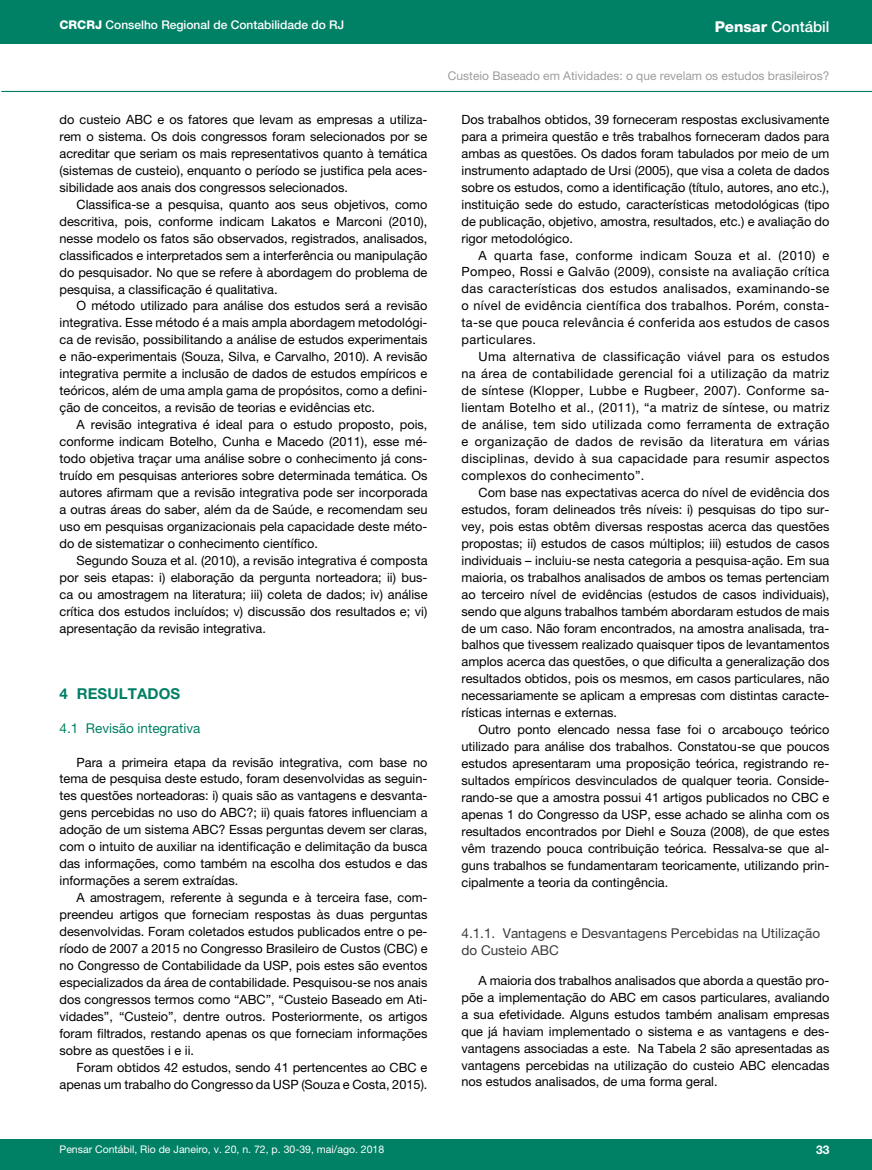
<style>
.page{position:relative;width:872px;height:1170px;background:#fff}
.page>*{position:absolute;margin:0;border:0;box-sizing:border-box;transform-origin:0 0}
.t1{font:500 15px "Helvetica Neue LT Pro";color:#fff}
.t2{font:700 15px "Helvetica Neue LT Pro";letter-spacing:.01em;color:#008065}
.t3{font:13.5px/17px "Helvetica Neue LT Pro";color:#3c3c3b}
.t4{font:13.5px "Helvetica Neue LT Pro";color:#008065}
.t5{font:12.75px/17px "Helvetica Neue LT Pro";color:#000;text-align:justify}
.t6{font:12px "Helvetica Neue LT Pro";color:#9d9d9c}
.t7{font:500 12px "Helvetica Neue LT Pro";color:#fff}
.t8{font:700 12px "Helvetica Neue LT Pro";color:#fff}
.t9{font:10.5px "Helvetica Neue LT Pro";color:#fff}
.s1{font-weight:800}
</style>
<div class="page">
<div style="left:0;top:0;width:872px;height:44px;background:#008065"></div>
<div style="left:0;top:1139px;width:872px;height:30px;background:#008065"></div>
<hr style="left:443px;top:115px;width:1px;height:986px;background:#9d9d9c">
<hr style="left:1px;top:91px;width:871px;height:1px;background:#008065">
<p class="t7" style="left:60px;top:18px;width:286px"><span class="s1">CRCRJ</span> Conselho Regional de Contabilidade do RJ</p>
<p class="t1" style="left:714px;top:17px;width:116px"><span class="s1">Pensar</span> Contábil</p>
<p class="t5" style="left:60px;top:111px;width:369px">do custeio ABC e os fatores que levam as empresas a utiliza&shy;rem o sistema. Os dois congressos foram selecionados por se acreditar que seriam os mais representativos quanto à temática (sistemas de custeio), enquanto o período se justifica pela aces&shy;sibilidade aos anais dos congressos selecionados.</p>
<p class="t5" style="left:60px;top:195px;width:369px;text-indent:17px">Classifica-se a pesquisa, quanto aos seus objetivos, como descritiva, pois, conforme indicam Lakatos e Marconi (2010), nesse modelo os fatos são observados, registrados, analisados, classificados e interpretados sem a interferência ou manipulação do pesquisador. No que se refere à abordagem do problema de pesquisa, a classificação é qualitativa.</p>
<p class="t5" style="left:60px;top:297px;width:369px;text-indent:17px">O método utilizado para análise dos estudos será a revisão integrativa. Esse método é a mais ampla abordagem metodológi&shy;ca de revisão, possibilitando a análise de estudos experimentais e não-experimentais (Souza, Silva, e Carvalho, 2010). A revisão integrativa permite a inclusão de dados de estudos empíricos e teóricos, além de uma ampla gama de propósitos, como a defini&shy;ção de conceitos, a revisão de teorias e evidências etc.</p>
<p class="t5" style="left:60px;top:416px;width:369px;text-indent:17px">A revisão integrativa é ideal para o estudo proposto, pois, conforme indicam Botelho, Cunha e Macedo (2011), esse mé&shy;todo objetiva traçar uma análise sobre o conhecimento já cons&shy;truído em pesquisas anteriores sobre determinada temática. Os autores afirmam que a revisão integrativa pode ser incorporada a outras áreas do saber, além da de Saúde, e recomendam seu uso em pesquisas organizacionais pela capacidade deste méto&shy;do de sistematizar o conhecimento científico.</p>
<p class="t5" style="left:60px;top:551px;width:369px;text-indent:17px">Segundo Souza et al. (2010), a revisão integrativa é composta por seis etapas: i) elaboração da pergunta norteadora; ii) bus&shy;ca ou amostragem na literatura; iii) coleta de dados; iv) análise crítica dos estudos incluídos; v) discussão dos resultados e; vi) apresentação da revisão integrativa.</p>
<p class="t2" style="left:60px;top:684px;width:122px">4 RESULTADOS</p>
<p class="t4" style="left:60px;top:719px;width:142px">4.1 Revisão integrativa</p>
<p class="t5" style="left:60px;top:753px;width:369px;text-indent:17px">Para a primeira etapa da revisão integrativa, com base no tema de pesquisa deste estudo, foram desenvolvidas as seguin&shy;tes questões norteadoras: i) quais são as vantagens e desvanta&shy;gens percebidas no uso do ABC?; ii) quais fatores influenciam a adoção de um sistema ABC? Essas perguntas devem ser claras, com o intuito de auxiliar na identificação e delimitação da busca das informações, como também na escolha dos estudos e das informações a serem extraídas.</p>
<p class="t5" style="left:60px;top:888px;width:369px;text-indent:17px">A amostragem, referente à segunda e à terceira fase, com&shy;preendeu artigos que forneciam respostas às duas perguntas desenvolvidas. Foram coletados estudos publicados entre o pe&shy;ríodo de 2007 a 2015 no Congresso Brasileiro de Custos (CBC) e no Congresso de Contabilidade da USP, pois estes são eventos especializados da área de contabilidade. Pesquisou-se nos anais dos congressos termos como “ABC”, “Custeio Baseado em Ati&shy;vidades”, “Custeio”, dentre outros. Posteriormente, os artigos foram filtrados, restando apenas os que forneciam informações sobre as questões i e ii.</p>
<p class="t5" style="left:60px;top:1058px;width:369px;text-align:right">Foram obtidos 42 estudos, sendo 41 pertencentes ao CBC e apenas um trabalho do Congresso da USP (Souza e Costa, 2015).</p>
<p class="t6" style="left:448px;top:68px;width:383px">Custeio Baseado em Atividades: o que revelam os estudos brasileiros?</p>
<p class="t5" style="left:461px;top:111px;width:369px">Dos trabalhos obtidos, 39 forneceram respostas exclusivamente para a primeira questão e três trabalhos forneceram dados para ambas as questões. Os dados foram tabulados por meio de um instrumento adaptado de Ursi (2005), que visa a coleta de dados sobre os estudos, como a identificação (título, autores, ano etc.), instituição sede do estudo, características metodológicas (tipo de publicação, objetivo, amostra, resultados, etc.) e avaliação do rigor metodológico.</p>
<p class="t5" style="left:461px;top:246px;width:369px;text-indent:17px">A quarta fase, conforme indicam Souza et al. (2010) e Pompeo, Rossi e Galvão (2009), consiste na avaliação crítica das características dos estudos analisados, examinando-se o nível de evidência científica dos trabalhos. Porém, consta&shy;ta-se que pouca relevância é conferida aos estudos de casos particulares.</p>
<p class="t5" style="left:461px;top:348px;width:369px;text-indent:17px">Uma alternativa de classificação viável para os estudos na área de contabilidade gerencial foi a utilização da matriz de síntese (Klopper, Lubbe e Rugbeer, 2007). Conforme sa&shy;lientam Botelho et al., (2011), “a matriz de síntese, ou matriz de análise, tem sido utilizada como ferramenta de extração e organização de dados de revisão da literatura em várias disciplinas, devido à sua capacidade para resumir aspectos complexos do conhecimento”.</p>
<p class="t5" style="left:461px;top:483px;width:369px;text-indent:17px">Com base nas expectativas acerca do nível de evidência dos estudos, foram delineados três níveis: i) pesquisas do tipo sur&shy;vey, pois estas obtêm diversas respostas acerca das questões propostas; ii) estudos de casos múltiplos; iii) estudos de casos individuais – incluiu-se nesta categoria a pesquisa-ação. Em sua maioria, os trabalhos analisados de ambos os temas pertenciam ao terceiro nível de evidências (estudos de casos individuais), sendo que alguns trabalhos também abordaram estudos de mais de um caso. Não foram encontrados, na amostra analisada, tra&shy;balhos que tivessem realizado quaisquer tipos de levantamentos amplos acerca das questões, o que dificulta a generalização dos resultados obtidos, pois os mesmos, em casos particulares, não necessariamente se aplicam a empresas com distintas caracte&shy;rísticas internas e externas.</p>
<p class="t5" style="left:461px;top:721px;width:369px;text-indent:17px">Outro ponto elencado nessa fase foi o arcabouço teórico utilizado para análise dos trabalhos. Constatou-se que poucos estudos apresentaram uma proposição teórica, registrando re&shy;sultados empíricos desvinculados de qualquer teoria. Conside&shy;rando-se que a amostra possui 41 artigos publicados no CBC e apenas 1 do Congresso da USP, esse achado se alinha com os resultados encontrados por Diehl e Souza (2008), de que estes vêm trazendo pouca contribuição teórica. Ressalva-se que al&shy;guns trabalhos se fundamentaram teoricamente, utilizando prin&shy;cipalmente a teoria da contingência.</p>
<p class="t3" style="left:461px;top:924px;width:360px">4.1.1. Vantagens e Desvantagens Percebidas na Utilização do Custeio ABC</p>
<p class="t5" style="left:461px;top:971px;width:369px;text-indent:17px">A maioria dos trabalhos analisados que aborda a questão pro&shy;põe a implementação do ABC em casos particulares, avaliando a sua efetividade. Alguns estudos também analisam empresas que já haviam implementado o sistema e as vantagens e des&shy;vantagens associadas a este. Na Tabela 2 são apresentadas as vantagens percebidas na utilização do custeio ABC elencadas nos estudos analisados, de uma forma geral.</p>
<p class="t9" style="left:60px;top:1142px;width:326px">Pensar Contábil, Rio de Janeiro, v. 20, n. 72, p. 30-39, mai/ago. 2018</p>
<p class="t8" style="left:816px;top:1142px;width:15px">33</p>
</div>
